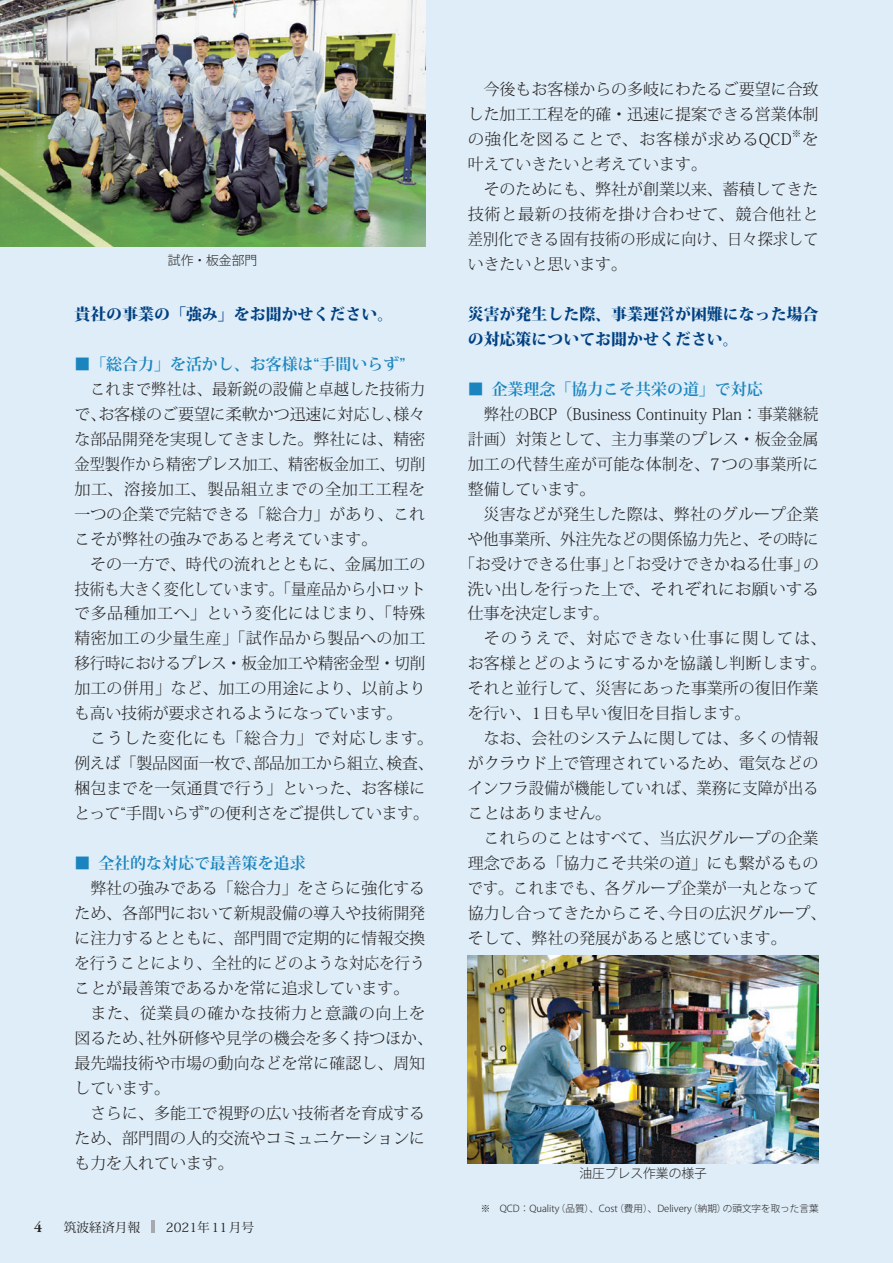
<style>
.page{position:relative;width:893px;height:1263px;background:#deedf7}
.page>*{position:absolute;margin:0;border:0;box-sizing:border-box;transform-origin:0 0}
.t1{font:300 15.9px/25px "Koz Min Pr 6 N";color:#231f20;text-align:justify}
.t2{font:300 15.9px/25px "Koz Min Pr 6 N";color:#231f20;text-align:justify;scale:.95 1}
.t3{font:300 15.9px/25px "Koz Min Pr 6 N";color:#231f20;text-align:justify;scale:.96 1}
.t4{font:800 15.9px/25px "Koz Min Pr 6 N";color:#014081}
.t5{font:700 15.9px "Koz Min Pr 6 N";color:#1a84bf}
.t6{font:300 15.9px "Koz Min Pr 6 N";letter-spacing:-.025em;color:#231f20}
.t7{font:300 15.9px "Koz Min Pr 6 N";letter-spacing:.04em;color:#231f20}
.t8{font:300 15.9px "Koz Min Pr 6 N";color:#231f20;scale:1.05 1}
.t9{font:300 15.9px "Koz Min Pr 6 N";letter-spacing:.075em;color:#231f20}
.t10{font:300 15.9px "Koz Min Pr 6 N";letter-spacing:-.03em;color:#231f20}
.t11{font:600 15.9px "Garamond Premr Pro";color:#231f20}
.t12{font:300 12.75px "Koz Go Pr 6 N";color:#231f20}
.t13{font:12.75px "Koz Min Pr 6 N";color:#231f20}
.t14{font:300 9.6px "Koz Go Pr 6 N";color:#231f20}
.t15{font:300 9.3px "Koz Min Pr 6 N";color:#231f20}
</style>
<div class="page">
<img style="left:0;top:0;width:425px;height:247px">
<img style="left:468px;top:955px;width:351px;height:208px">
<hr style="left:151px;top:1220px;width:4px;height:13px;background:#a8a9ad">
<p class="t12" style="left:168px;top:253px;width:91px">試作・板金部門</p>
<p class="t4" style="left:74px;top:302px;width:320px">貴社の事業の「強み」をお聞かせください。</p>
<p class="t5" style="left:74px;top:355px;width:332px">■　「総合力」を活かし、お客様は“手間いらず”</p>
<p class="t2" style="left:74px;top:377px;width:371px;text-indent:16px">これまで弊社は、最新鋭の設備と卓越した技術力で、お客様のご要望に柔軟かつ迅速に対応し、様々な部品開発を実現してきました。弊社には、精密金型製作から精密プレス加工、精密板金加工、切削加工、溶接加工、製品組立までの全加工工程を一つの企業で完結できる「総合力」があり、これこそが弊社の強みであると考えています。</p>
<p class="t1" style="left:74px;top:551px;width:353px;text-indent:16px">その一方で、時代の流れとともに、金属加工の技術も大きく変化しています。「量産品から小ロットで多品種加工へ」という変化にはじまり、「特殊精密加工の少量生産」「試作品から製品への加工移行時におけるプレス・板金加工や精密金型・切削加工の併用」など、加工の用途により、以前よりも高い技術が要求されるようになっています。</p>
<p class="t1" style="left:74px;top:726px;width:361px;text-align:left;text-indent:16px">こうした変化にも「総合力」で対応します。例えば「製品図面一枚で、部品加工から組立、検査、梱包までを一気通貫で行う」といった、お客様にとって“手間いらず”の便利さをご提供しています。</p>
<p class="t5" style="left:74px;top:854px;width:233px">■　全社的な対応で最善策を追求</p>
<p class="t1" style="left:74px;top:876px;width:352px;text-indent:16px">弊社の強みである「総合力」をさらに強化するため、各部門において新規設備の導入や技術開発に注力するとともに、部門間で定期的に情報交換を行うことにより、全社的にどのような対応を行うことが最善策であるかを常に追求しています。</p>
<p class="t1" style="left:74px;top:1001px;width:360px;text-align:left;text-indent:16px">また、従業員の確かな技術力と意識の向上を図るため、社外研修や見学の機会を多く持つほか、最先端技術や市場の動向などを常に確認し、周知しています。</p>
<p class="t1" style="left:74px;top:1101px;width:352px;text-indent:16px">さらに、多能工で視野の広い技術者を育成するため、部門間の人的交流やコミュニケーションにも力を入れています。</p>
<p class="t11" style="left:34px;top:1217px;width:9px">4</p>
<p class="t13" style="left:64px;top:1220px;width:192px">筑波経済月報　　2021年 11月号</p>
<p class="t1" style="left:468px;top:77px;width:352px;text-indent:16px">今後もお客様からの多岐にわたるご要望に合致した加工工程を的確・迅速に提案できる営業体制の強化を図ることで、お客様が求めるQCD</p>
<p class="t15" style="left:792px;top:128px;width:11px">※</p>
<p class="t1" style="left:802px;top:127px;width:18px">を</p>
<p class="t1" style="left:468px;top:152px;width:241px">叶えていきたいと考えています。</p>
<p class="t1" style="left:484px;top:177px;width:336px">そのためにも、弊社が創業以来、蓄積してきた</p>
<p class="t7" style="left:468px;top:205px;width:352px">技術と最新の技術を掛け合わせて、競合他社と</p>
<p class="t2" style="left:468px;top:227px;width:371px">差別化できる固有技術の形成に向け、日々探求して</p>
<p class="t1" style="left:468px;top:252px;width:161px">いきたいと思います。</p>
<p class="t4" style="left:468px;top:302px;width:352px">災害が発生した際、事業運営が困難になった場合の対応策についてお聞かせください。</p>
<p class="t5" style="left:468px;top:380px;width:296px">■　企業理念「協力こそ共栄の道」で対応</p>
<p class="t3" style="left:468px;top:402px;width:367px;text-indent:16px">弊社のBCP（Business Continuity Plan：事業継続計画）対策として、主力事業のプレス・板金金属加工の代替生産が可能な体制を、7つの事業所に整備しています。</p>
<p class="t1" style="left:484px;top:501px;width:337px">災害などが発生した際は、弊社のグループ企業</p>
<p class="t6" style="left:467px;top:530px;width:353px">や他事業所、外注先などの関係協力先と、その時に</p>
<p class="t1" style="left:459px;top:551px;width:361px">「お受けできる仕事」と「お受けできかねる仕事」の</p>
<p class="t8" style="left:468px;top:580px;width:336px">洗い出しを行った上で、それぞれにお願いする</p>
<p class="t10" style="left:468px;top:605px;width:143px">仕事を決定します。</p>
<p class="t9" style="left:484px;top:630px;width:344px">そのうえで、対応できない仕事に関しては、</p>
<p class="t1" style="left:468px;top:651px;width:360px">お客様とどのようにするかを協議し判断します。</p>
<p class="t1" style="left:468px;top:676px;width:352px">それと並行して、災害にあった事業所の復旧作業</p>
<p class="t1" style="left:468px;top:701px;width:284px">を行い、1日も早い復旧を目指します。</p>
<p class="t1" style="left:484px;top:726px;width:336px">なお、会社のシステムに関しては、多くの情報</p>
<p class="t1" style="left:468px;top:751px;width:352px">がクラウド上で管理されているため、電気などの</p>
<p class="t2" style="left:468px;top:776px;width:371px">インフラ設備が機能していれば、業務に支障が出る</p>
<p class="t1" style="left:468px;top:801px;width:145px">ことはありません。</p>
<p class="t1" style="left:484px;top:826px;width:336px">これらのことはすべて、当広沢グループの企業</p>
<p class="t1" style="left:468px;top:851px;width:352px">理念である「協力こそ共栄の道」にも繋がるもの</p>
<p class="t2" style="left:468px;top:876px;width:371px">です。これまでも、各グループ企業が一丸となって</p>
<p class="t1" style="left:468px;top:901px;width:360px">協力し合ってきたからこそ、今日の広沢グループ、</p>
<p class="t1" style="left:468px;top:926px;width:320px">そして、弊社の発展があると感じています。</p>
<p class="t12" style="left:579px;top:1166px;width:129px">油圧プレス作業の様子</p>
<p class="t14" style="left:481px;top:1203px;width:339px">※　QCD：Quality（品質）、Cost（費用）、Delivery（納期）の頭文字を取った言葉</p>
</div>
